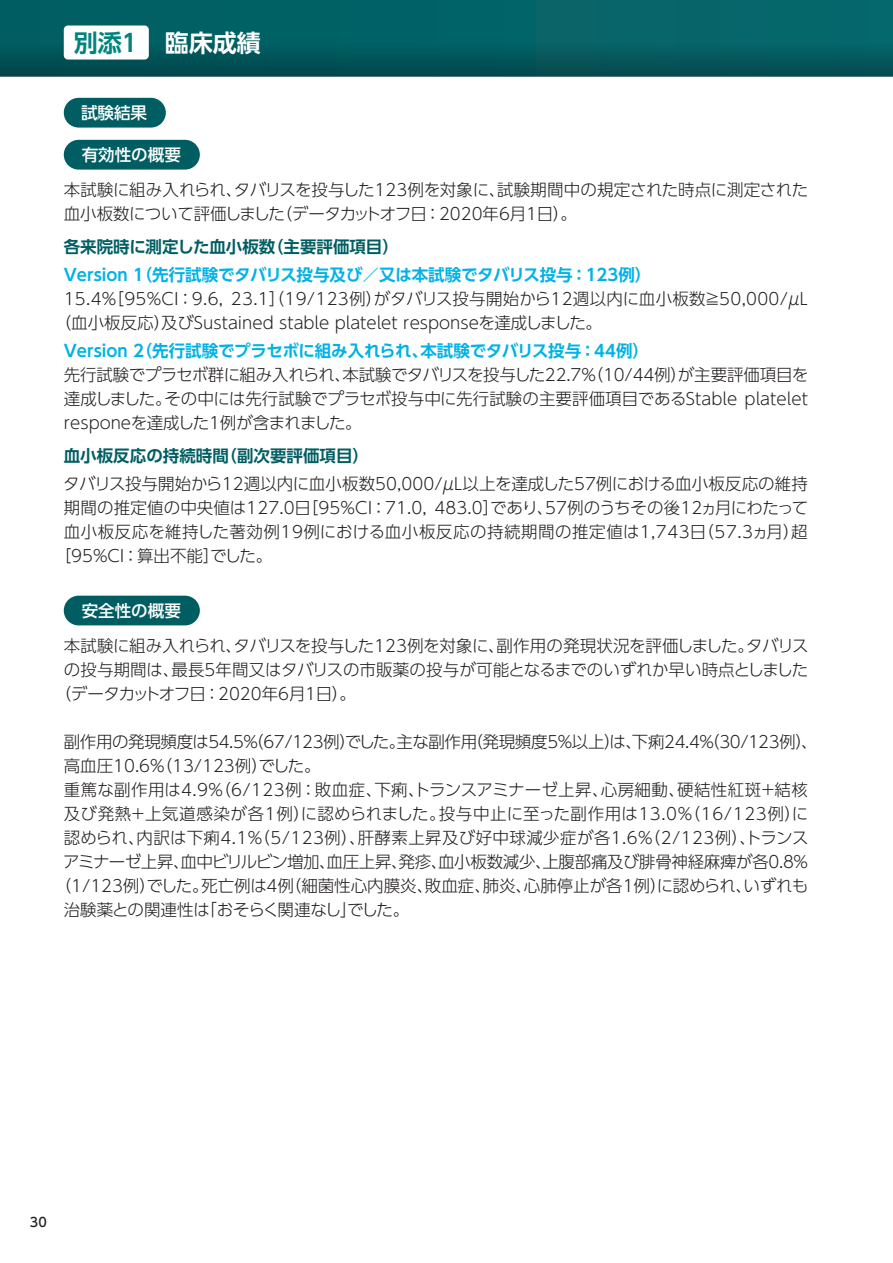
<style>
.page{position:relative;width:893px;height:1263px;background:#fff}
.page>*{position:absolute;margin:0;border:0;box-sizing:border-box;transform-origin:0 0}
.t1{font:700 24px "UD Shin Go Pr 6 N De";color:#fff}
.t2{font:300 16.5px/24px "UD Shin Go Pr 6 N";color:#231f20}
.t3{font:300 16.5px/24px "UD Shin Go Pr 6 N";letter-spacing:-.02em;color:#231f20}
.t4{font:300 16.5px "UD Shin Go Pr 6 N";letter-spacing:.025em;color:#231f20}
.t5{font:700 16.5px "UD Shin Go Pr 6 N De";color:#00b2e6}
.t6{font:300 16.5px "UD Shin Go Pr 6 N";letter-spacing:.035em;color:#231f20}
.t7{font:300 16.5px "UD Shin Go Pr 6 N";letter-spacing:.03em;color:#231f20}
.t8{font:700 16.5px "UD Shin Go Pr 6 N De";color:#005e62}
.t9{font:500 16.5px "UD Shin Go Pr 6 N";color:#fff}
.t10{font:500 12.75px "UD Shin Go Pr 6 N";color:#231f20}
.s1{color:#00857e}
</style>
<div class="page">
<svg style="left:0;top:0;width:893px;height:42px;background:#036367"></svg>
<div style="left:0;top:42px;width:893px;height:35px;background:linear-gradient(to right,#004e52,#06595e)"></div>
<div style="left:64px;top:98px;width:102px;height:30px;background:#005e62;border-radius:15px"></div>
<div style="left:64px;top:140px;width:136px;height:30px;background:#005e62;border-radius:15px"></div>
<div style="left:64px;top:596px;width:136px;height:29px;background:#005e62;border-radius:15px"></div>
<div style="left:64px;top:26px;width:85px;height:34px;background:#fff;border-radius:4px"></div>
<h1 class="t1" style="left:74px;top:24px;width:188px"><span class="s1">別添1</span> 臨床成績</h1>
<p class="t9" style="left:81px;top:99px;width:67px">試験結果</p>
<p class="t9" style="left:82px;top:141px;width:101px">有効性の概要</p>
<p class="t3" style="left:64px;top:177px;width:746px">本試験に組み入れられ、タバリスを投与した123例を対象に、試験期間中の規定された時点に測定された血小板数について評価しました（データカットオフ日：2020年6月1日）。</p>
<p class="t8" style="left:64px;top:233px;width:337px">各来院時に測定した血小板数（主要評価項目）</p>
<p class="t5" style="left:64px;top:261px;width:589px">Version 1（先行試験でタバリス投与及び／又は本試験でタバリス投与：123例）</p>
<p class="t2" style="left:55px;top:286px;width:755px;text-indent:9px">15.4%［95%CI：9.6, 23.1］（19/123例）がタバリス投与開始から12週以内に血小板数≧50,000/μL（血小板反応）及びSustained stable platelet responseを達成しました。</p>
<p class="t5" style="left:64px;top:338px;width:587px">Version 2（先行試験でプラセボに組み入れられ、本試験でタバリス投与：44例）</p>
<p class="t2" style="left:64px;top:363px;width:746px;text-align:justify">先行試験でプラセボ群に組み入れられ、本試験でタバリスを投与した22.7％（10/44例）が主要評価項目を達成しました。その中には先行試験でプラセボ投与中に先行試験の主要評価項目であるStable platelet responeを達成した1例が含まれました。</p>
<p class="t8" style="left:64px;top:442px;width:307px">血小板反応の持続時間（副次要評価項目）</p>
<p class="t2" style="left:63px;top:471px;width:746px">タバリス投与開始から12週以内に血小板数50,000/μL以上を達成した57例における血小板反応の維持</p>
<p class="t2" style="left:64px;top:495px;width:746px">期間の推定値の中央値は127.0日［95%CI：71.0, 483.0］であり、57例のうちその後12ヵ月にわたって</p>
<p class="t7" style="left:64px;top:519px;width:745px">血小板反応を維持した著効例19例における血小板反応の持続期間の推定値は1,743日（57.3ヵ月）超</p>
<p class="t2" style="left:55px;top:543px;width:219px">［95%CI：算出不能］でした。</p>
<p class="t9" style="left:82px;top:597px;width:101px">安全性の概要</p>
<p class="t3" style="left:64px;top:633px;width:746px">本試験に組み入れられ、タバリスを投与した123例を対象に、副作用の発現状況を評価しました。タバリス</p>
<p class="t2" style="left:64px;top:657px;width:746px">の投与期間は、最長5年間又はタバリスの市販薬の投与が可能となるまでのいずれか早い時点としました</p>
<p class="t3" style="left:55px;top:681px;width:303px">（データカットオフ日：2020年6月1日）。</p>
<p class="t3" style="left:64px;top:729px;width:755px">副作用の発現頻度は54.5％（67/123例）でした。主な副作用（発現頻度5％以上）は、下痢24.4％（30/123例）、</p>
<p class="t2" style="left:64px;top:753px;width:258px">高血圧10.6％（13/123例）でした。</p>
<p class="t4" style="left:64px;top:777px;width:746px">重篤な副作用は4.9％（6/123例：敗血症、下痢、トランスアミナーゼ上昇、心房細動、硬結性紅斑＋結核</p>
<p class="t6" style="left:64px;top:801px;width:746px">及び発熱＋上気道感染が各1例）に認められました。投与中止に至った副作用は13.0％（16/123例）に</p>
<p class="t4" style="left:64px;top:825px;width:746px">認められ、内訳は下痢4.1%（5/123例）、肝酵素上昇及び好中球減少症が各1.6%（2/123例）、トランス</p>
<p class="t3" style="left:63px;top:849px;width:747px">アミナーゼ上昇、血中ビリルビン増加、血圧上昇、発疹、血小板数減少、上腹部痛及び腓骨神経麻痺が各0.8％</p>
<p class="t2" style="left:55px;top:873px;width:755px">（1/123例）でした。死亡例は4例（細菌性心内膜炎、敗血症、肺炎、心肺停止が各1例）に認められ、いずれも</p>
<p class="t3" style="left:64px;top:897px;width:347px">治験薬との関連性は「おそらく関連なし」でした。</p>
<p class="t10" style="left:30px;top:1212px;width:18px">30</p>
</div>
